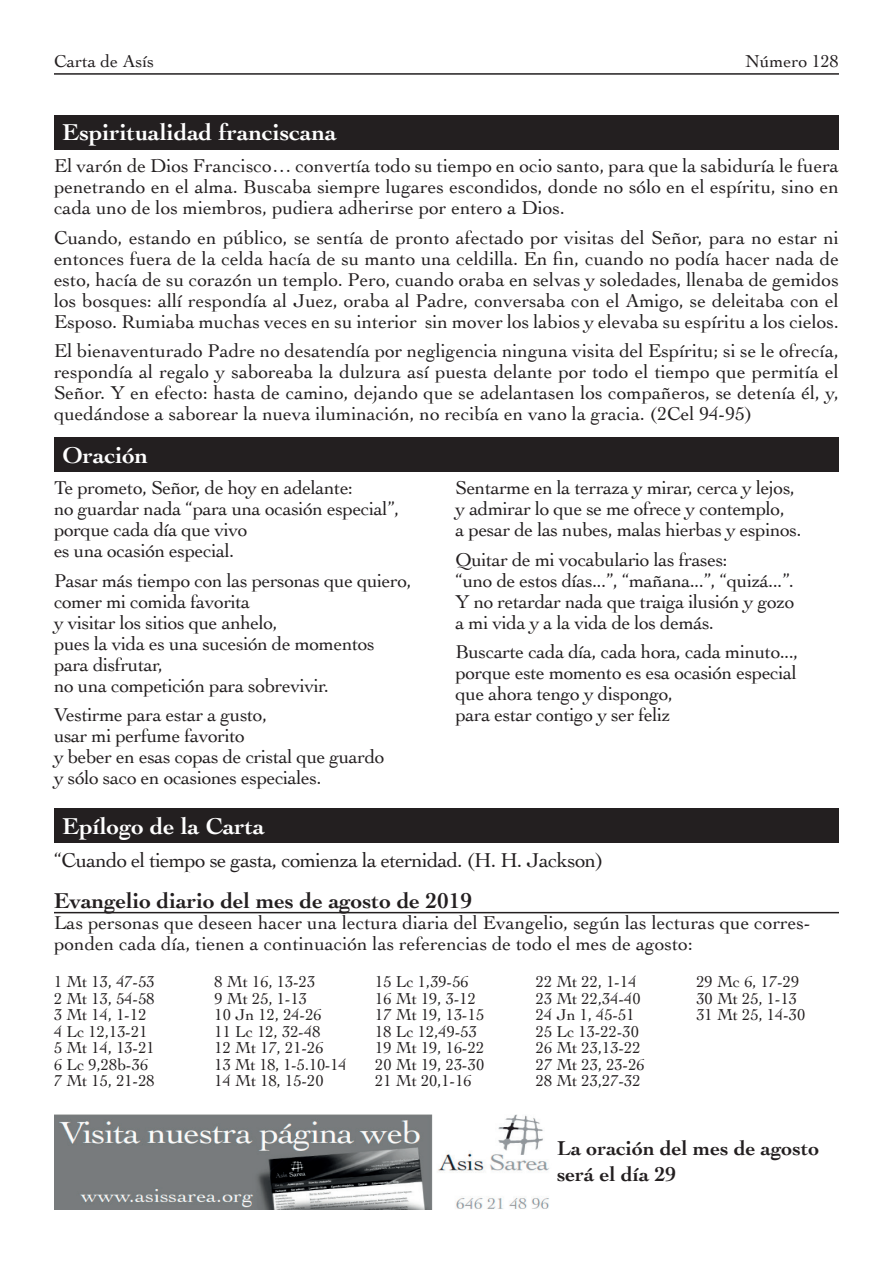
<style>
.page{position:relative;width:893px;height:1263px;background:#fff}
.page>*{position:absolute;margin:0;border:0;box-sizing:border-box;transform-origin:0 0}
.t1{font:700 24px "Cochin";color:#fff}
.t2{font:700 22.5px "Cochin";color:#231f20}
.t3{font:21px "Cochin";letter-spacing:-.03em;color:#231f20}
.t4{font:700 21px/25.2px "Cochin";color:#231f20}
.t5{font:19.5px/21px "Cochin";letter-spacing:-.02em;color:#231f20}
.t6{font:19.5px/21px "Cochin";color:#231f20}
.t7{font:18px "Cochin";color:#231f20}
.t8{font:16.5px/16.5px "Cochin";color:#231f20}
</style>
<div class="page">
<div style="left:54px;top:115px;width:785px;height:34px;background:#231f20"></div>
<div style="left:54px;top:437px;width:785px;height:35px;background:#231f20"></div>
<div style="left:54px;top:808px;width:785px;height:35px;background:#231f20"></div>
<hr style="left:54px;top:73px;width:785px;height:2px;background:#231f20">
<hr style="left:54px;top:912px;width:785px;height:1px;background:#231f20">
<img style="left:54px;top:1114px;width:496px;height:95px">
<p class="t7" style="left:54px;top:49px;width:102px">Carta de Asís</p>
<p class="t1" style="left:63px;top:116px;width:276px">Espiritualidad franciscana</p>
<p class="t7" style="left:745px;top:49px;width:95px">Número 128</p>
<p class="t5" style="left:54px;top:155px;width:786px;text-align:justify">El varón de Dios Francisco… convertía todo su tiempo en ocio santo, para que la sabiduría le fuera penetrando en el alma. Buscaba siempre lugares escondidos, donde no sólo en el espíritu, sino en cada uno de los miembros, pudiera adherirse por entero a Dios.</p>
<p class="t5" style="left:54px;top:226px;width:787px;text-align:justify">Cuando, estando en público, se sentía de pronto afectado por visitas del Señor, para no estar ni entonces fuera de la celda hacía de su manto una celdilla. En fin, cuando no podía hacer nada de esto, hacía de su corazón un templo. Pero, cuando oraba en selvas y soledades, llenaba de gemidos los bosques: allí respondía al Juez, oraba al Padre, conversaba con el Amigo, se deleitaba con el Esposo. Rumiaba muchas veces en su interior sin mover los labios y elevaba su espíritu a los cielos.</p>
<p class="t5" style="left:54px;top:340px;width:786px;text-align:justify">El bienaventurado Padre no desatendía por negligencia ninguna visita del Espíritu; si se le ofrecía, respondía al regalo y saboreaba la dulzura así puesta delante por todo el tiempo que permitía el Señor. Y en efecto: hasta de camino, dejando que se adelantasen los compañeros, se detenía él, y, quedándose a saborear la nueva iluminación, no recibía en vano la gracia. (2Cel 94-95)</p>
<p class="t1" style="left:63px;top:439px;width:87px">Oración</p>
<p class="t5" style="left:54px;top:477px;width:347px">Te prometo, Señor, de hoy en adelante:<br>no guardar nada “para una ocasión especial”, porque cada día que vivo<br>es una ocasión especial.</p>
<p class="t5" style="left:54px;top:569px;width:359px">Pasar más tiempo con las personas que quiero, comer mi comida favorita<br>y visitar los sitios que anhelo,<br>pues la vida es una sucesión de momentos para disfrutar,<br>no una competición para sobrevivir.</p>
<p class="t5" style="left:54px;top:704px;width:332px">Vestirme para estar a gusto,<br>usar mi perfume favorito<br>y beber en esas copas de cristal que guardo y sólo saco en ocasiones especiales.</p>
<p class="t1" style="left:63px;top:810px;width:204px">Epílogo de la Carta</p>
<p class="t5" style="left:455px;top:477px;width:348px">Sentarme en la terraza y mirar, cerca y lejos, y admirar lo que se me ofrece y contemplo,<br>a pesar de las nubes, malas hierbas y espinos.</p>
<p class="t5" style="left:455px;top:548px;width:340px">Quitar de mi vocabulario las frases:<br>“uno de estos días...”, “mañana...”, “quizá...”.<br>Y no retardar nada que traiga ilusión y gozo a mi vida y a la vida de los demás.</p>
<p class="t5" style="left:455px;top:641px;width:344px">Buscarte cada día, cada hora, cada minuto..., porque este momento es esa ocasión especial que ahora tengo y dispongo,<br>para estar contigo y ser feliz</p>
<p class="t3" style="left:54px;top:845px;width:551px">“Cuando el tiempo se gasta, comienza la eternidad. (H. H. Jackson)</p>
<p class="t2" style="left:54px;top:886px;width:420px">Evangelio diario del mes de agosto de 2019</p>
<p class="t6" style="left:54px;top:911px;width:758px">Las personas que deseen hacer una lectura diaria del Evangelio, según las lecturas que corres&shy;ponden cada día, tienen a continuación las referencias de todo el mes de agosto:</p>
<p class="t8" style="left:54px;top:973px;width:102px">1 Mt 13, 47-53<br>2 Mt 13, 54-58<br>3 Mt 14, 1-12<br>4 Lc 12,13-21<br>5 Mt 14, 13-21<br>6 Lc 9,28b-36<br>7 Mt 15, 21-28</p>
<p class="t8" style="left:215px;top:973px;width:134px">8 Mt 16, 13-23<br>9 Mt 25, 1-13<br>10 Jn 12, 24-26<br>11 Lc 12, 32-48<br>12 Mt 17, 21-26<br>13 Mt 18, 1-5.10-14<br>14 Mt 18, 15-20</p>
<p class="t8" style="left:375px;top:973px;width:111px">15 Lc 1,39-56<br>16 Mt 19, 3-12<br>17 Mt 19, 13-15<br>18 Lc 12,49-53<br>19 Mt 19, 16-22<br>20 Mt 19, 23-30<br>21 Mt 20,1-16</p>
<p class="t8" style="left:536px;top:973px;width:111px">22 Mt 22, 1-14<br>23 Mt 22,34-40<br>24 Jn 1, 45-51<br>25 Lc 13-22-30<br>26 Mt 23,13-22<br>27 Mt 23, 23-26<br>28 Mt 23,27-32</p>
<p class="t8" style="left:696px;top:973px;width:111px">29 Mc 6, 17-29<br>30 Mt 25, 1-13<br>31 Mt 25, 14-30</p>
<p class="t4" style="left:557px;top:1135px;width:264px">La oración del mes de agosto será el día 29</p>
</div>
